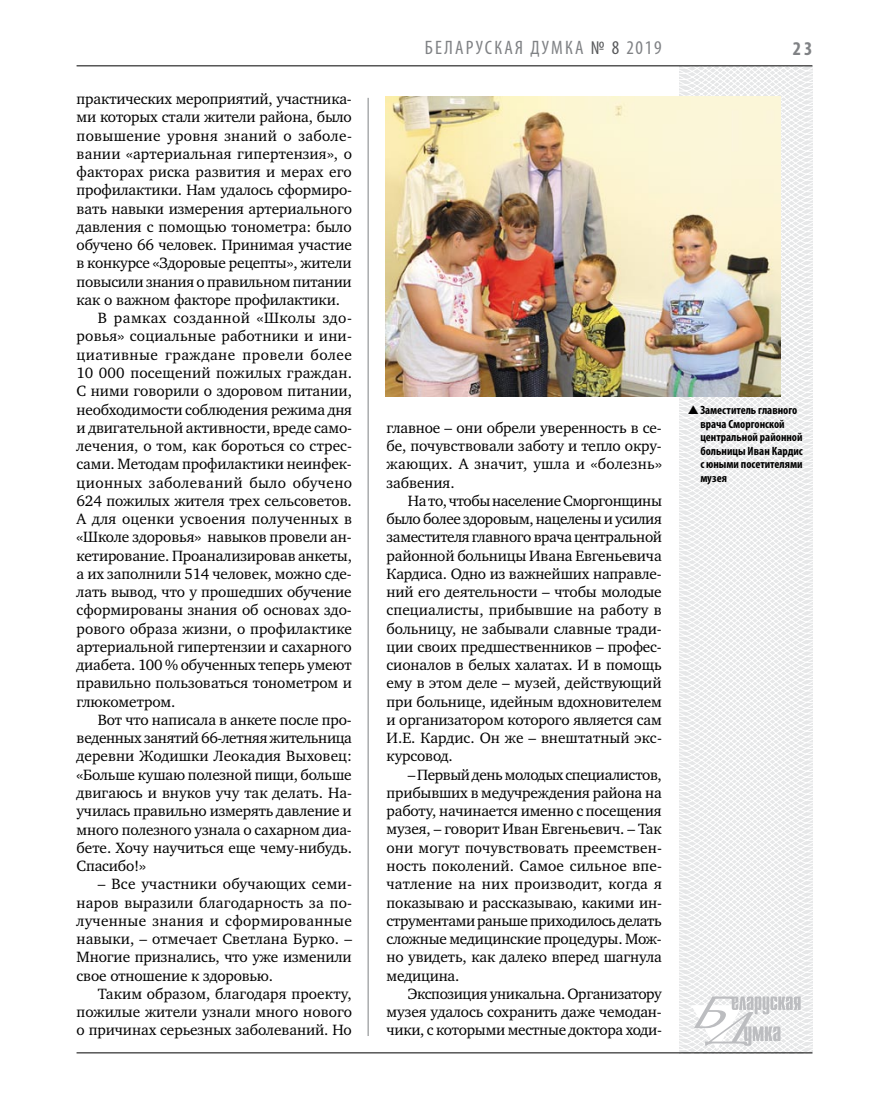
<style>
.page{position:relative;width:872px;height:1106px;background:#fff}
.page>*{position:absolute;margin:0;border:0;box-sizing:border-box;transform-origin:0 0}
.t1{font:condensed 19.5px "Myriad Pro";letter-spacing:.11em;color:#808285}
.t2{font:700 condensed 19.5px "Myriad Pro";color:#808285}
.t3{font:15.3px/18.3px "Charter C";letter-spacing:-.005em;color:#000;text-align:justify}
.t4{font:15.3px "Charter C";letter-spacing:.015em;color:#000}
.t5{font:15.3px "Charter C";letter-spacing:.03em;color:#000}
.t6{font:15.3px "Charter C";letter-spacing:-.025em;color:#000}
.t7{font:15.3px "Charter C";letter-spacing:.02em;color:#000}
.t8{font:15.3px "Charter C";letter-spacing:.025em;color:#000}
.t9{font:700 condensed 12px/13.5px "Myriad Pro";color:#000}
.s1{color:#58595b}
</style>
<div class="page">
<hr style="left:368px;top:98px;width:1px;height:938px;background:#808285">
<svg style="left:621px;top:65px;width:192px;height:989px"></svg>
<svg style="left:691px;top:996px;width:109px;height:53px"></svg>
<hr style="left:77px;top:65px;width:735px;height:1px;background:#000">
<hr style="left:77px;top:1052px;width:735px;height:1px;background:#000">
<img style="left:386px;top:97px;width:394px;height:299px">
<svg style="left:688px;top:405px;width:23px;height:10px"></svg>
<p class="t3" style="left:77px;top:90px;width:277px">практических мероприятий, участника-</p>
<p class="t3" style="left:77px;top:108px;width:277px">ми которых стали жители района, было</p>
<p class="t7" style="left:77px;top:127px;width:277px">повышение уровня знаний о заболе-</p>
<p class="t3" style="left:77px;top:145px;width:277px">вании «артериальная гипертензия», о</p>
<p class="t3" style="left:77px;top:163px;width:277px">факторах риска развития и мерах его</p>
<p class="t3" style="left:77px;top:181px;width:277px">профилактики. Нам удалось сформиро-</p>
<p class="t3" style="left:77px;top:199px;width:277px">вать навыки измерения артериального</p>
<p class="t3" style="left:77px;top:218px;width:277px">давления с помощью тонометра: было</p>
<p class="t3" style="left:77px;top:236px;width:277px">обучено 66 человек. Принимая участие</p>
<p class="t3" style="left:77px;top:254px;width:277px">в конкурсе «Здоровые рецепты», жители</p>
<p class="t3" style="left:77px;top:272px;width:277px">повысили знания о правильном питании</p>
<p class="t3" style="left:77px;top:291px;width:265px">как о важном факторе профилактики.</p>
<p class="t5" style="left:98px;top:309px;width:256px">В рамках созданной «Школы здо-</p>
<p class="t3" style="left:77px;top:327px;width:277px">ровья» социальные работники и ини-</p>
<p class="t5" style="left:77px;top:346px;width:277px">циативные граждане провели более</p>
<p class="t4" style="left:77px;top:364px;width:277px">10 000 посещений пожилых граждан.</p>
<p class="t3" style="left:77px;top:382px;width:277px">С ними говорили о здоровом питании,</p>
<p class="t3" style="left:77px;top:400px;width:277px">необходимости соблюдения режима дня</p>
<p class="t3" style="left:77px;top:418px;width:277px">и двигательной активности, вреде само-</p>
<p class="t3" style="left:77px;top:437px;width:277px">лечения, о том, как бороться со стрес-</p>
<p class="t3" style="left:77px;top:455px;width:277px">сами. Методам профилактики неинфек-</p>
<p class="t8" style="left:77px;top:474px;width:277px">ционных заболеваний было обучено</p>
<p class="t3" style="left:77px;top:491px;width:277px">624 пожилых жителя трех сельсоветов.</p>
<p class="t4" style="left:77px;top:510px;width:277px">А для оценки усвоения полученных в</p>
<p class="t3" style="left:77px;top:528px;width:277px">«Школе здоровья» навыков провели ан-</p>
<p class="t3" style="left:77px;top:546px;width:277px">кетирование. Проанализировав анкеты,</p>
<p class="t3" style="left:77px;top:564px;width:277px">а их заполнили 514 человек, можно сде-</p>
<p class="t3" style="left:77px;top:583px;width:277px">лать вывод, что у прошедших обучение</p>
<p class="t3" style="left:77px;top:601px;width:277px">сформированы знания об основах здо-</p>
<p class="t3" style="left:77px;top:619px;width:277px">рового образа жизни, о профилактике</p>
<p class="t3" style="left:77px;top:637px;width:277px">артериальной гипертензии и сахарного</p>
<p class="t3" style="left:77px;top:656px;width:277px">диабета. 100 % обученных теперь умеют</p>
<p class="t3" style="left:77px;top:674px;width:277px">правильно пользоваться тонометром и</p>
<p class="t3" style="left:77px;top:692px;width:100px">глюкометром.</p>
<p class="t3" style="left:98px;top:710px;width:255px">Вот что написала в анкете после про-</p>
<p class="t6" style="left:77px;top:729px;width:277px">веденных занятий 66-летняя жительница</p>
<p class="t3" style="left:77px;top:747px;width:277px">деревни Жодишки Леокадия Выховец:</p>
<p class="t3" style="left:77px;top:765px;width:277px">«Больше кушаю полезной пищи, больше</p>
<p class="t3" style="left:77px;top:783px;width:277px">двигаюсь и внуков учу так делать. На-</p>
<p class="t3" style="left:77px;top:802px;width:277px">училась правильно измерять давление и</p>
<p class="t3" style="left:77px;top:820px;width:277px">много полезного узнала о сахарном диа-</p>
<p class="t3" style="left:77px;top:838px;width:277px">бете. Хочу научиться еще чему-нибудь.</p>
<p class="t3" style="left:77px;top:857px;width:71px">Спасибо!»</p>
<p class="t3" style="left:77px;top:875px;width:277px;text-indent:21px">– Все участники обучающих семи&shy;наров выразили благодарность за по&shy;лученные знания и сформированные навыки, – отмечает Светлана Бурко. – Многие признались, что уже изменили свое отношение к здоровью.</p>
<p class="t3" style="left:77px;top:984px;width:277px;text-indent:21px">Таким образом, благодаря проекту, пожилые жители узнали много нового о причинах серьезных заболеваний. Но</p>
<p class="t1" style="left:425px;top:36px;width:129px">БЕЛАРУСКА Я ДУМКА</p>
<p class="t1" style="left:591px;top:36px;width:72px"><span class="s1">№ 8</span> 2019</p>
<p class="t2" style="left:793px;top:37px;width:21px">23</p>
<p class="t3" style="left:386px;top:418px;width:277px">главное – они обрели уверенность в се&shy;бе, почувствовали заботу и тепло окру&shy;жающих. А значит, ушла и «болезнь» забвения.</p>
<p class="t3" style="left:386px;top:491px;width:277px;text-indent:21px">На то, чтобы население Сморгонщины было более здоровым, нацелены и усилия заместителя главного врача центральной районной больницы Ивана Евгеньевича Кардиса. Одно из важнейших направле&shy;ний его деятельности – чтобы молодые специалисты, прибывшие на работу в больницу, не забывали славные тради&shy;ции своих предшественников – профес&shy;сионалов в белых халатах. И в помощь ему в этом деле – музей, действующий при больнице, идейным вдохновителем и организатором которого является сам И.Е. Кардис. Он же – внештатный экс&shy;курсовод.</p>
<p class="t3" style="left:386px;top:765px;width:277px;text-indent:21px">– Первый день молодых специалистов, прибывших в медучреждения района на работу, начинается именно с посещения музея, – говорит Иван Евгеньевич. – Так они могут почувствовать преемствен&shy;ность поколений. Самое сильное впе&shy;чатление на них производит, когда я показываю и рассказываю, какими ин&shy;струментами раньше приходилось делать сложные медицинские процедуры. Мож&shy;но увидеть, как далеко вперед шагнула медицина.</p>
<p class="t3" style="left:386px;top:984px;width:277px;text-indent:21px">Экспозиция уникальна. Организатору музея удалось сохранить даже чемодан&shy;чики, с которыми местные доктора ходи-</p>
<p class="t9" style="left:700px;top:403px;width:104px">Заместитель главного врача Сморгонской центральной районной больницы Иван Кардис с юными посетителями музея</p>
</div>
